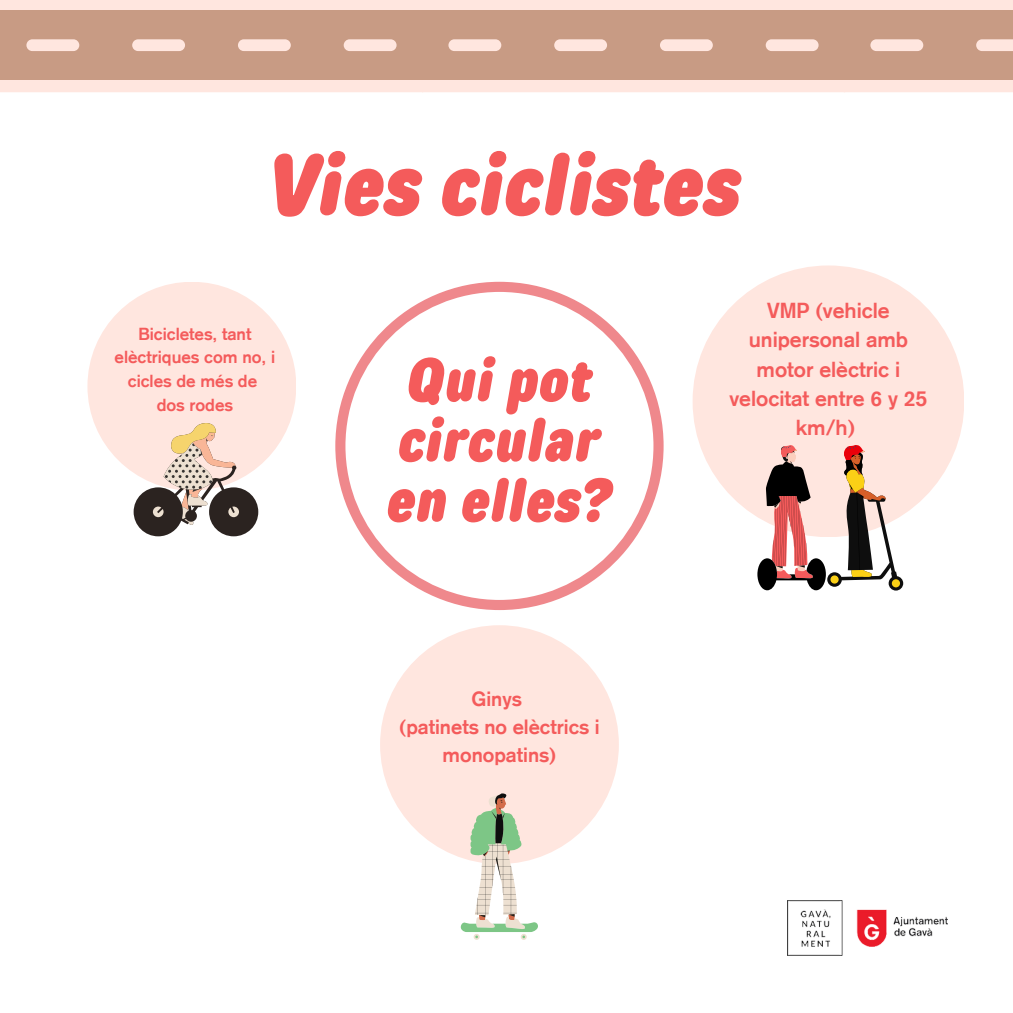
<style>
.page{position:relative;width:1013px;height:1013px;background:#fff}
.page>*{position:absolute;margin:0;border:0;box-sizing:border-box;transform-origin:0 0}
.t1{font:italic 900 86.5px "TT Rounds Condensed";color:#f45b5b}
.t2{font:italic 900 60.62px/60.1px "TT Rounds Condensed";color:#f45b5b;text-align:center}
.t3{font:700 21.25px/29.4px "Akzidenz Grotesk";color:#f45b5b;text-align:center}
.t4{font:700 20.12px/27.9px "Akzidenz Grotesk";color:#f45b5b;text-align:center}
.t5{font:700 17px/23.6px "Akzidenz Grotesk";color:#f45b5b;text-align:center}
</style>
<div class="page">
<img style="left:787px;top:900px;width:160px;height:55px">
<div style="left:87px;top:282px;width:209px;height:208px;background:#ffe6df;border-radius:50%"></div>
<svg style="left:335px;top:282px;width:328px;height:328px"></svg>
<div style="left:380px;top:625px;width:239px;height:239px;background:#ffe6df;border-radius:50%"></div>
<div style="left:692px;top:265px;width:272px;height:272px;background:#ffe6df;border-radius:50%"></div>
<svg style="left:0;top:0;width:1012px;height:92px;background:#d8b19f"></svg>
<svg style="left:134px;top:423px;width:124px;height:113px"></svg>
<svg style="left:757px;top:445px;width:146px;height:145px"></svg>
<div style="left:787px;top:453px;width:8px;height:8px;background:#fbcfbe;border-radius:50%"></div>
<svg style="left:460px;top:793px;width:79px;height:146px"></svg>
<h1 class="t1" style="left:269px;top:133px;width:473px">Vies ciclistes</h1>
<p class="t5" style="left:115px;top:323px;width:162px">Bicicletes, tant elèctriques com no, i cicles de més de dos rodes</p>
<h2 class="t2" style="left:387px;top:350px;width:226px">Qui pot circular en elles?</h2>
<p class="t4" style="left:399px;top:686px;width:202px">Ginys<br>(patinets no elèctrics i monopatins)</p>
<p class="t3" style="left:729px;top:297px;width:199px">VMP (vehicle unipersonal amb motor elèctric i velocitat entre 6 y 25 km/h)</p>
</div>
